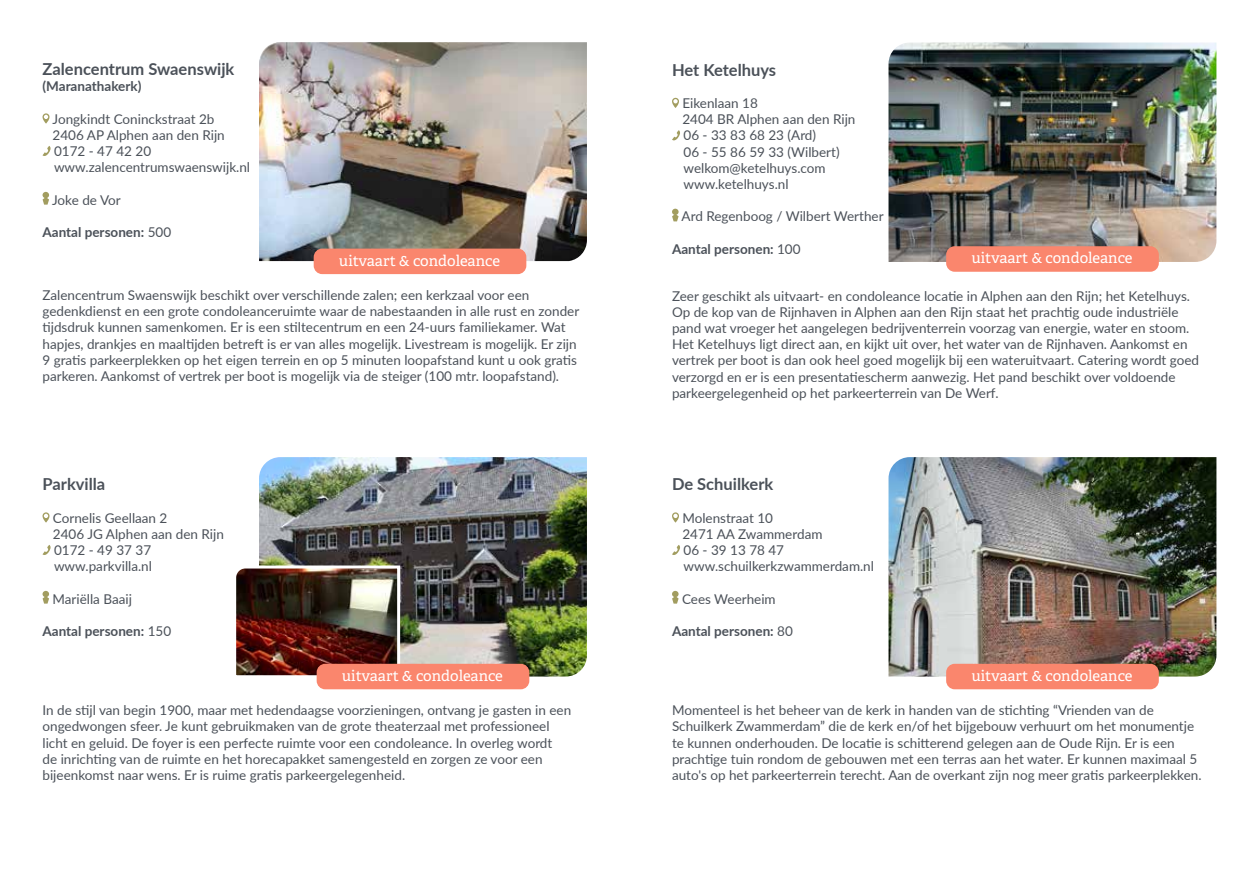
<style>
.page{position:relative;width:1259px;height:893px;background:#fff}
.page>*{position:absolute;margin:0;border:0;box-sizing:border-box;transform-origin:0 0}
.t1{font:700 16.5px "Lato";color:#4b5159}
.t2{font:15px "Adelle";color:#fff}
.t3{font:13.5px/16.2px "Lato";color:#4b5159}
.t4{font:700 13.5px "Lato";color:#4b5159}
.s1{font-weight:400}
</style>
<div class="page">
<svg style="left:43px;top:113px;width:6px;height:11px"></svg>
<svg style="left:43px;top:146px;width:8px;height:10px"></svg>
<svg style="left:43px;top:192px;width:6px;height:13px"></svg>
<img style="left:259px;top:42px;width:328px;height:219px">
<div style="left:314px;top:249px;width:212px;height:25px;background:#fa866d;border-radius:9px"></div>
<svg style="left:43px;top:512px;width:6px;height:11px"></svg>
<svg style="left:43px;top:545px;width:8px;height:10px"></svg>
<svg style="left:43px;top:591px;width:6px;height:13px"></svg>
<img style="left:259px;top:457px;width:328px;height:219px">
<img style="left:236px;top:564px;width:166px;height:116px">
<div style="left:317px;top:664px;width:212px;height:25px;background:#fa866d;border-radius:9px"></div>
<img style="left:888px;top:43px;width:328px;height:219px">
<svg style="left:672px;top:98px;width:7px;height:10px"></svg>
<svg style="left:672px;top:130px;width:8px;height:11px"></svg>
<svg style="left:672px;top:209px;width:6px;height:12px"></svg>
<div style="left:946px;top:246px;width:212px;height:26px;background:#fa866d;border-radius:9px"></div>
<svg style="left:672px;top:512px;width:7px;height:11px"></svg>
<svg style="left:672px;top:545px;width:8px;height:10px"></svg>
<svg style="left:672px;top:591px;width:6px;height:13px"></svg>
<img style="left:888px;top:457px;width:328px;height:219px">
<div style="left:946px;top:664px;width:212px;height:25px;background:#fa866d;border-radius:9px"></div>
<p class="t1" style="left:43px;top:57px;width:193px">Zalencentrum Swaenswijk</p>
<p class="t4" style="left:43px;top:76px;width:100px">(Maranathakerk)</p>
<p class="t3" style="left:53px;top:110px;width:199px">Jongkindt Coninckstraat 2b<br>2406 AP Alphen aan den Rijn<br>0172 - 47 42 20 www.zalencentrumswaenswijk.nl</p>
<p class="t3" style="left:52px;top:191px;width:70px">Joke de Vor</p>
<p class="t4" style="left:43px;top:222px;width:130px">Aantal personen: <span class="s1">500</span></p>
<p class="t2" style="left:339px;top:251px;width:163px">uitvaart &amp; condoleance</p>
<p class="t3" style="left:43px;top:286px;width:538px">Zalencentrum Swaenswijk beschikt over verschillende zalen; een kerkzaal voor een gedenkdienst en een grote condoleanceruimte waar de nabestaanden in alle rust en zonder tijdsdruk kunnen samenkomen. Er is een stiltecentrum en een 24-uurs familiekamer. Wat hapjes, drankjes en maaltijden betreft is er van alles mogelijk. Livestream is mogelijk. Er zijn 9 gratis parkeerplekken op het eigen terrein en op 5 minuten loopafstand kunt u ook gratis parkeren. Aankomst of vertrek per boot is mogelijk via de steiger (100 mtr. loopafstand).</p>
<p class="t1" style="left:43px;top:472px;width:64px">Parkvilla</p>
<p class="t3" style="left:53px;top:509px;width:172px">Cornelis Geellaan 2<br>2406 JG Alphen aan den Rijn<br>0172 - 49 37 37 www.parkvilla.nl</p>
<p class="t3" style="left:53px;top:590px;width:81px">Mariëlla Baaij</p>
<p class="t4" style="left:43px;top:621px;width:130px">Aantal personen: <span class="s1">150</span></p>
<p class="t2" style="left:342px;top:666px;width:163px">uitvaart &amp; condoleance</p>
<p class="t3" style="left:43px;top:702px;width:530px">In de stijl van begin 1900, maar met hedendaagse voorzieningen, ontvang je gasten in een ongedwongen sfeer. Je kunt gebruikmaken van de grote theaterzaal met professioneel licht en geluid. De foyer is een perfecte ruimte voor een condoleance. In overleg wordt<br>de inrichting van de ruimte en het horecapakket samengesteld en zorgen ze voor een bijeenkomst naar wens. Er is ruime gratis parkeergelegenheid.</p>
<p class="t1" style="left:672px;top:57px;width:106px">Het Ketelhuys</p>
<p class="t3" style="left:682px;top:94px;width:174px">Eikenlaan 18<br>2404 BR Alphen aan den Rijn<br>06 - 33 83 68 23 (Ard)<br>06 - 55 86 59 33 (Wilbert) welkom@ketelhuys.com www.ketelhuys.nl</p>
<p class="t3" style="left:681px;top:208px;width:203px">Ard Regenboog / Wilbert Werther</p>
<p class="t4" style="left:672px;top:239px;width:130px">Aantal personen: <span class="s1">100</span></p>
<p class="t2" style="left:971px;top:249px;width:163px">uitvaart &amp; condoleance</p>
<p class="t3" style="left:672px;top:287px;width:528px">Zeer geschikt als uitvaart- en condoleance locatie in Alphen aan den Rijn; het Ketelhuys.<br>Op de kop van de Rijnhaven in Alphen aan den Rijn staat het prachtig oude industriële pand wat vroeger het aangelegen bedrijventerrein voorzag van energie, water en stoom.<br>Het Ketelhuys ligt direct aan, en kijkt uit over, het water van de Rijnhaven. Aankomst en vertrek per boot is dan ook heel goed mogelijk bij een wateruitvaart. Catering wordt goed verzorgd en er is een presentatiescherm aanwezig. Het pand beschikt over voldoende parkeergelegenheid op het parkeerterrein van De Werf.</p>
<p class="t1" style="left:672px;top:472px;width:103px">De Schuilkerk</p>
<p class="t3" style="left:682px;top:509px;width:193px">Molenstraat 10<br>2471 AA Zwammerdam<br>06 - 39 13 78 47 www.schuilkerkzwammerdam.nl</p>
<p class="t3" style="left:682px;top:590px;width:95px">Cees Weerheim</p>
<p class="t4" style="left:672px;top:621px;width:122px">Aantal personen: <span class="s1">80</span></p>
<p class="t2" style="left:971px;top:666px;width:163px">uitvaart &amp; condoleance</p>
<p class="t3" style="left:672px;top:702px;width:531px">Momenteel is het beheer van de kerk in handen van de stichting “Vrienden van de Schuilkerk Zwammerdam” die de kerk en/of het bijgebouw verhuurt om het monumentje te kunnen onderhouden. De locatie is schitterend gelegen aan de Oude Rijn. Er is een prachtige tuin rondom de gebouwen met een terras aan het water. Er kunnen maximaal 5 auto's op het parkeerterrein terecht. Aan de overkant zijn nog meer gratis parkeerplekken.</p>
</div>
